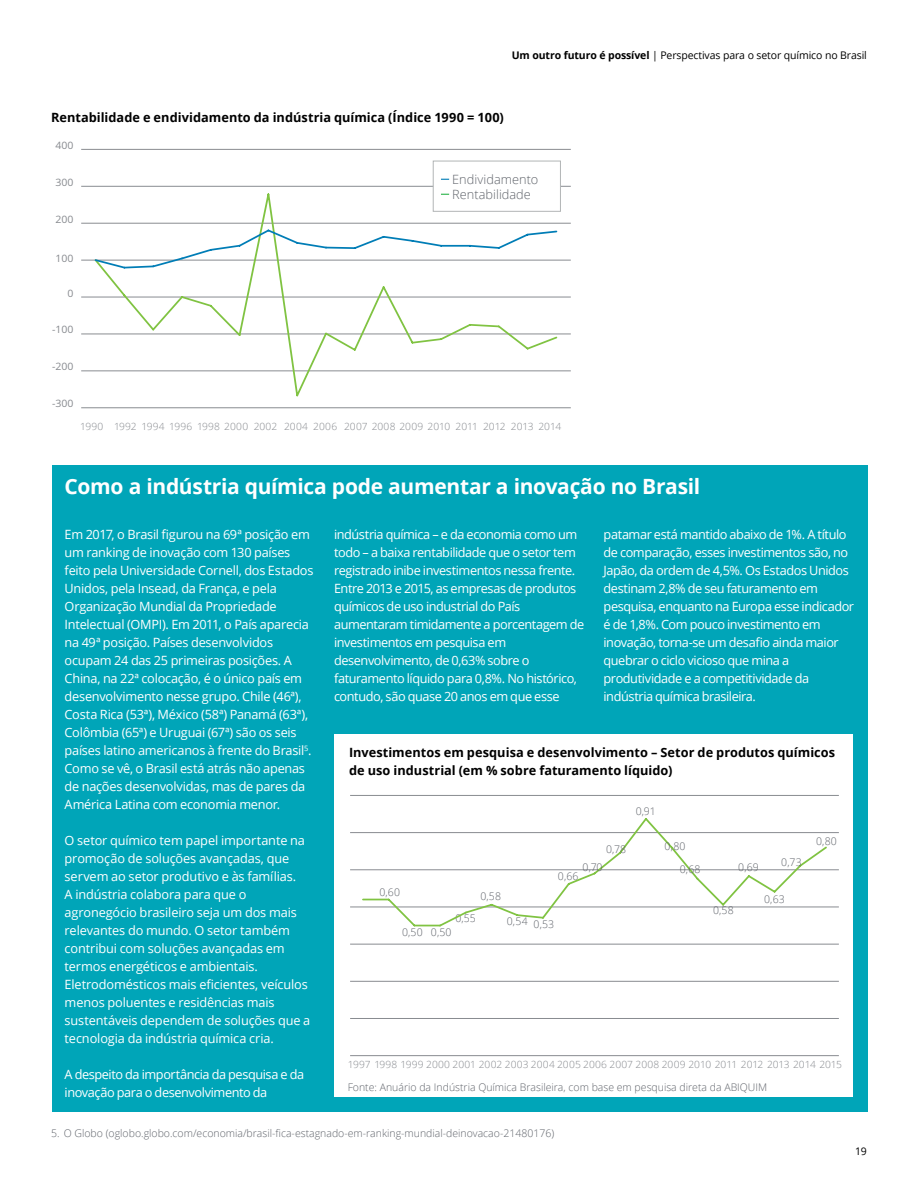
<style>
.page{position:relative;width:918px;height:1188px;background:#fff}
.page>*{position:absolute;margin:0;border:0;box-sizing:border-box;transform-origin:0 0}
.t1{font:700 21px "Open Sans";letter-spacing:-.015em;color:#fff}
.t2{font:12.75px/18px "Open Sans";letter-spacing:-.02em;color:#fff}
.t3{font:700 12.75px/18px "Open Sans";color:#000}
.t4{font:300 12.75px/15px "Open Sans";color:#5f636a}
.t5{font:300 10.5px/22.8px "Open Sans";color:#5f636a}
.t6{font:10.5px "Open Sans";letter-spacing:-.01em;color:#000}
.t7{font:10.2px "Open Sans";color:#878a8f}
.t8{font:300 9.9px "Open Sans";letter-spacing:-.005em;color:#878a8f}
.s1{font-weight:700}
</style>
<div class="page">
<hr style="left:81px;top:408px;width:490px;height:1px;background:#878a8f">
<hr style="left:81px;top:371px;width:490px;height:1px;background:#878a8f">
<hr style="left:81px;top:334px;width:490px;height:1px;background:#878a8f">
<hr style="left:81px;top:297px;width:490px;height:1px;background:#878a8f">
<hr style="left:81px;top:260px;width:490px;height:1px;background:#878a8f">
<hr style="left:81px;top:223px;width:490px;height:1px;background:#878a8f">
<hr style="left:81px;top:186px;width:490px;height:1px;background:#878a8f">
<hr style="left:81px;top:149px;width:490px;height:1px;background:#878a8f">
<svg style="left:93px;top:192px;width:466px;height:205px"></svg>
<svg style="left:93px;top:228px;width:465px;height:42px"></svg>
<div style="left:433px;top:161px;width:128px;height:51px;background:#fff;border:1px solid #b2b5b6"></div>
<div style="left:52px;top:465px;width:816px;height:646px;background:#00a5b8"></div>
<div style="left:334px;top:735px;width:519px;height:362px;background:#fff"></div>
<hr style="left:350px;top:1055px;width:489px;height:1px;background:#878a8f">
<hr style="left:350px;top:1018px;width:489px;height:1px;background:#878a8f">
<hr style="left:350px;top:981px;width:489px;height:1px;background:#878a8f">
<hr style="left:350px;top:944px;width:489px;height:1px;background:#878a8f">
<hr style="left:350px;top:907px;width:489px;height:1px;background:#878a8f">
<hr style="left:350px;top:870px;width:489px;height:1px;background:#878a8f">
<hr style="left:350px;top:832px;width:489px;height:1px;background:#878a8f">
<hr style="left:350px;top:795px;width:489px;height:1px;background:#878a8f">
<svg style="left:361px;top:818px;width:468px;height:109px"></svg>
<p class="t6" style="left:512px;top:48px;width:357px"><span class="s1">Um outro futuro é possível</span> | Perspectivas para o setor químico no Brasil</p>
<p class="t3" style="left:51px;top:108px;width:454px">Rentabilidade e endividamento da indústria química (Índice 1990 = 100)</p>
<p class="t7" style="left:56px;top:138px;width:20px">400</p>
<p class="t7" style="left:56px;top:175px;width:20px">300</p>
<p class="t7" style="left:56px;top:212px;width:20px">200</p>
<p class="t4" style="left:452px;top:171px;width:88px">Endividamento<br>Rentabilidade</p>
<p class="t7" style="left:56px;top:252px;width:20px">100</p>
<p class="t7" style="left:68px;top:286px;width:8px">0</p>
<p class="t7" style="left:52px;top:323px;width:23px">-100</p>
<p class="t7" style="left:52px;top:359px;width:23px">-200</p>
<p class="t7" style="left:52px;top:396px;width:23px">-300</p>
<p class="t8" style="left:80px;top:419px;width:483px">1990 1992 1994 1996 1998 2000 2002 2004 2006 2007 2008 2009 2010 2011 2012 2013 2014</p>
<h1 class="t1" style="left:65px;top:472px;width:637px">Como a indústria química pode aumentar a inovação no Brasil</h1>
<p class="t2" style="left:65px;top:525px;width:250px">Em 2017, o Brasil figurou na 69ª posição em um ranking de inovação com 130 países feito pela Universidade Cornell, dos Estados Unidos, pela Insead, da França, e pela Organização Mundial da Propriedade Intelectual (OMPI). Em 2011, o País aparecia na 49ª posição. Países desenvolvidos ocupam 24 das 25 primeiras posições. A China, na 22ª colocação, é o único país em desenvolvimento nesse grupo. Chile (46ª), Costa Rica (53ª), México (58ª) Panamá (63ª), Colômbia (65ª) e Uruguai (67ª) são os seis países latino americanos à frente do Brasil<sup>5</sup>.<br>Como se vê, o Brasil está atrás não apenas de nações desenvolvidas, mas de pares da América Latina com economia menor.</p>
<p class="t2" style="left:65px;top:831px;width:247px">O setor químico tem papel importante na promoção de soluções avançadas, que servem ao setor produtivo e às famílias.<br>A indústria colabora para que o agronegócio brasileiro seja um dos mais relevantes do mundo. O setor também contribui com soluções avançadas em termos energéticos e ambientais.<br>Eletrodomésticos mais eficientes, veículos menos poluentes e residências mais sustentáveis dependem de soluções que a tecnologia da indústria química cria.</p>
<p class="t2" style="left:65px;top:1065px;width:241px">A despeito da importância da pesquisa e da inovação para o desenvolvimento da</p>
<p class="t2" style="left:334px;top:525px;width:252px">indústria química – e da economia como um todo – a baixa rentabilidade que o setor tem registrado inibe investimentos nessa frente.<br>Entre 2013 e 2015, as empresas de produtos químicos de uso industrial do País aumentaram timidamente a porcentagem de investimentos em pesquisa em desenvolvimento, de 0,63% sobre o faturamento líquido para 0,8%. No histórico, contudo, são quase 20 anos em que esse</p>
<p class="t2" style="left:604px;top:525px;width:252px">patamar está mantido abaixo de 1%. A título de comparação, esses investimentos são, no Japão, da ordem de 4,5%. Os Estados Unidos destinam 2,8% de seu faturamento em pesquisa, enquanto na Europa esse indicador é de 1,8%. Com pouco investimento em inovação, torna-se um desafio ainda maior quebrar o ciclo vicioso que mina a produtividade e a competitividade da indústria química brasileira.</p>
<p class="t3" style="left:349px;top:743px;width:488px">Investimentos em pesquisa e desenvolvimento – Setor de produtos químicos de uso industrial (em % sobre faturamento líquido)</p>
<p class="t5" style="left:636px;top:800px;width:22px">0,91</p>
<p class="t5" style="left:816px;top:830px;width:22px">0,80</p>
<p class="t5" style="left:606px;top:838px;width:22px">0,78</p>
<p class="t5" style="left:680px;top:835px;width:22px;text-indent:-15px">0,80<br>0,68</p>
<p class="t5" style="left:781px;top:850px;width:22px">0,73</p>
<p class="t5" style="left:583px;top:855px;width:22px">0,70</p>
<p class="t5" style="left:738px;top:856px;width:22px">0,69</p>
<p class="t5" style="left:558px;top:865px;width:22px">0,66</p>
<p class="t5" style="left:379px;top:880px;width:22px">0,60</p>
<p class="t5" style="left:480px;top:885px;width:22px">0,58</p>
<p class="t5" style="left:764px;top:887px;width:22px">0,63</p>
<p class="t5" style="left:713px;top:899px;width:22px">0,58</p>
<p class="t5" style="left:455px;top:906px;width:22px">0,55</p>
<p class="t5" style="left:507px;top:911px;width:49px">0,54 0,53</p>
<p class="t5" style="left:402px;top:921px;width:51px">0,50 0,50</p>
<p class="t8" style="left:348px;top:1058px;width:495px">1997 1998 1999 2000 2001 2002 2003 2004 2005 2006 2007 2008 2009 2010 2011 2012 2013 2014 2015</p>
<p class="t5" style="left:348px;top:1075px;width:421px">Fonte: Anuário da Indústria Química Brasileira, com base em pesquisa direta da ABIQUIM</p>
<p class="t5" style="left:51px;top:1121px;width:505px">5. O Globo (oglobo.globo.com/economia/brasil-fica-estagnado-em-ranking-mundial-deinovacao-21480176)</p>
<p class="t6" style="left:855px;top:1144px;width:13px">19</p>
</div>
